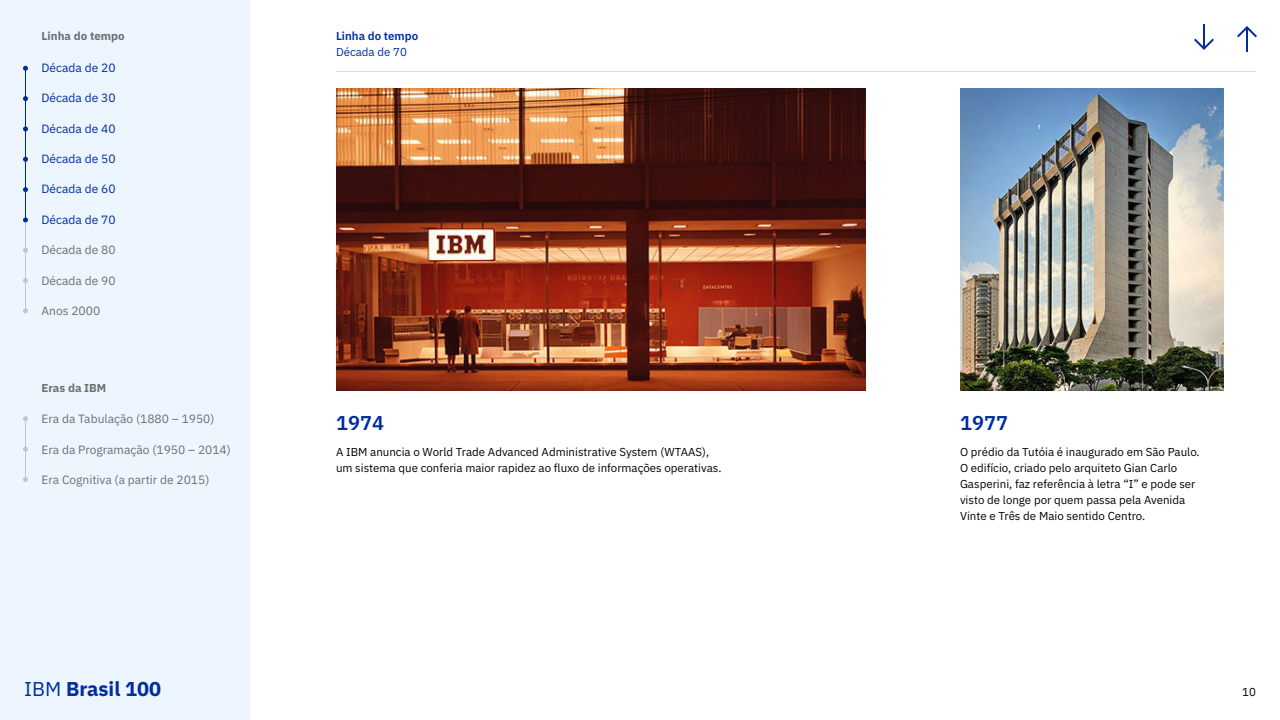
<style>
.page{position:relative;width:1280px;height:720px;background:#fff}
.page>*{position:absolute;margin:0;border:0;box-sizing:border-box;transform-origin:0 0}
.t1{font:700 20px "IBM Plex Sans";color:#002e9c}
.t2{font:600 20px "IBM Plex Sans";color:#002d9c}
.t3{font:12px "IBM Plex Sans";color:#6f6f6f}
.t4{font:12px "IBM Plex Sans";color:#002d9c}
.t5{font:11.5px/16px "IBM Plex Sans";color:#000}
.t6{font:600 11.5px "IBM Plex Sans";color:#002d9c}
.t7{font:700 11.5px "IBM Plex Sans";color:#697077}
.t8{font:11.5px "IBM Plex Sans";color:#002d9c}
.t9{font:700 11.5px "IBM Plex Sans";color:#6f6f6f}
.s1{font-weight:400}
</style>
<div class="page">
<div style="left:0;top:0;width:250px;height:720px;background:#edf5ff"></div>
<hr style="left:336px;top:71px;width:920px;height:1px;background:#dde1e6">
<img style="left:336px;top:88px;width:530px;height:302px">
<img style="left:960px;top:88px;width:264px;height:302px">
<svg style="left:1194px;top:24px;width:20px;height:26px"></svg>
<svg style="left:1237px;top:26px;width:20px;height:26px"></svg>
<hr style="left:25px;top:68px;width:1px;height:244px;background:#c1c7cd">
<svg style="left:23px;top:96px;width:5px;height:5px"></svg>
<svg style="left:23px;top:126px;width:5px;height:5px"></svg>
<svg style="left:23px;top:157px;width:5px;height:5px"></svg>
<svg style="left:23px;top:187px;width:5px;height:5px"></svg>
<svg style="left:23px;top:217px;width:5px;height:5px"></svg>
<svg style="left:23px;top:248px;width:5px;height:5px"></svg>
<svg style="left:23px;top:278px;width:5px;height:5px"></svg>
<svg style="left:23px;top:308px;width:5px;height:5px"></svg>
<svg style="left:23px;top:66px;width:5px;height:5px"></svg>
<hr style="left:25px;top:68px;width:1px;height:152px;background:#002d9c">
<hr style="left:25px;top:416px;width:1px;height:66px;background:#c1c7cd">
<svg style="left:23px;top:447px;width:5px;height:5px"></svg>
<svg style="left:23px;top:477px;width:5px;height:5px"></svg>
<svg style="left:23px;top:416px;width:5px;height:5px"></svg>
<p class="t7" style="left:41px;top:27px;width:85px">Linha do tempo</p>
<p class="t4" style="left:42px;top:58px;width:76px">Década de 20</p>
<p class="t4" style="left:42px;top:89px;width:76px">Década de 30</p>
<p class="t4" style="left:42px;top:119px;width:76px">Década de 40</p>
<p class="t4" style="left:42px;top:150px;width:76px">Década de 50</p>
<p class="t4" style="left:42px;top:180px;width:76px">Década de 60</p>
<p class="t4" style="left:42px;top:210px;width:76px">Década de 70</p>
<p class="t3" style="left:42px;top:241px;width:76px">Década de 80</p>
<p class="t3" style="left:42px;top:271px;width:76px">Década de 90</p>
<p class="t3" style="left:42px;top:302px;width:60px">Anos 2000</p>
<p class="t9" style="left:42px;top:379px;width:66px">Eras da IBM</p>
<p class="t3" style="left:42px;top:410px;width:175px">Era da Tabulação (1880 – 1950)</p>
<p class="t3" style="left:42px;top:440px;width:191px">Era da Programação (1950 – 2014)</p>
<p class="t3" style="left:42px;top:471px;width:169px">Era Cognitiva (a partir de 2015)</p>
<p class="t6" style="left:336px;top:27px;width:84px">Linha do tempo</p>
<p class="t8" style="left:336px;top:43px;width:72px">Década de 70</p>
<h1 class="t2" style="left:336px;top:407px;width:49px">1974</h1>
<p class="t5" style="left:336px;top:443px;width:387px">A IBM anuncia o World Trade Advanced Administrative System (WTAAS), um sistema que conferia maior rapidez ao fluxo de informações operativas.</p>
<h1 class="t2" style="left:960px;top:407px;width:49px">1977</h1>
<p class="t5" style="left:960px;top:443px;width:241px">O prédio da Tutóia é inaugurado em São Paulo.<br>O edifício, criado pelo arquiteto Gian Carlo Gasperini, faz referência à letra “I” e pode ser visto de longe por quem passa pela Avenida Vinte e Três de Maio sentido Centro.</p>
<h1 class="t1" style="left:24px;top:673px;width:139px"><span class="s1">IBM</span> Brasil 100</h1>
<p class="t5" style="left:1242px;top:683px;width:15px">10</p>
</div>
